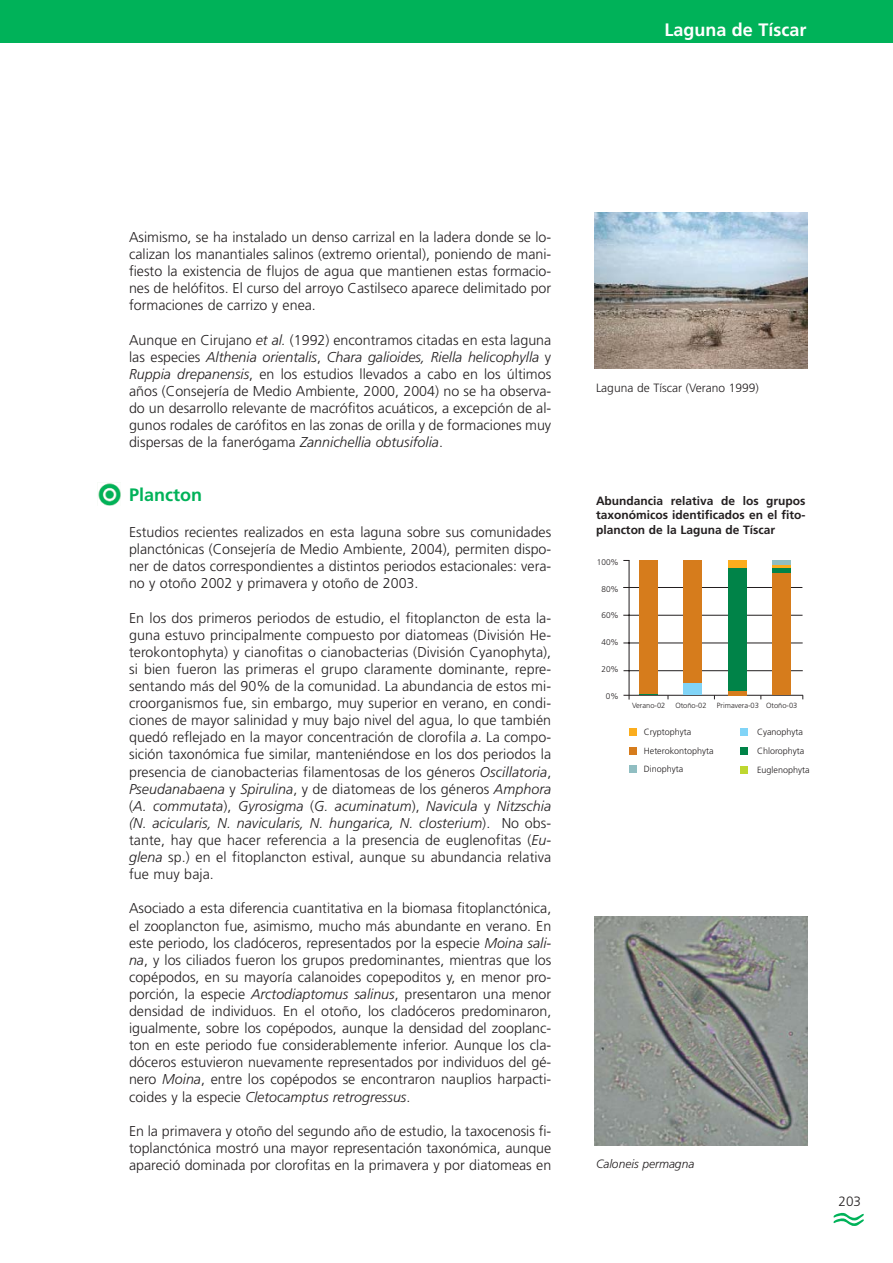
<style>
.page{position:relative;width:893px;height:1263px;background:#fff}
.page>*{position:absolute;margin:0;border:0;box-sizing:border-box;transform-origin:0 0}
.t1{font:700 18px "Frutiger";color:#fff}
.t2{font:700 18px "Frutiger";color:#00b259}
.t3{font:300 14.25px/17.1px "Frutiger";color:#231f20;text-align:justify}
.t4{font:300 13.5px "Frutiger";color:#231f20}
.t5{font:700 12px/14.4px "Frutiger";color:#231f20;text-align:justify}
.t6{font:300 12px "Frutiger";color:#231f20}
.t7{font:italic 300 12px "Frutiger";color:#231f20}
.t8{font:300 9px/18.3px "Frutiger";color:#231f20}
.t9{font:300 8.25px "Frutiger";color:#231f20}
.t10{font:300 7.5px "Frutiger";color:#231f20}
.s1{font-style:italic}
</style>
<div class="page">
<div style="left:0;top:0;width:893px;height:43px;background:#00b259"></div>
<svg style="left:833px;top:1212px;width:31px;height:14px"></svg>
<hr style="left:629px;top:560px;width:1px;height:139px;background:#231f20">
<hr style="left:623px;top:587px;width:179px;height:1px;background:#231f20">
<hr style="left:623px;top:615px;width:179px;height:1px;background:#231f20">
<hr style="left:623px;top:643px;width:180px;height:1px;background:#231f20">
<hr style="left:623px;top:670px;width:180px;height:1px;background:#231f20">
<hr style="left:623px;top:695px;width:180px;height:1px;background:#231f20">
<div style="left:629px;top:765px;width:8px;height:8px;background:#90bec2"></div>
<div style="left:629px;top:728px;width:8px;height:8px;background:#fbad1d"></div>
<div style="left:629px;top:747px;width:8px;height:8px;background:#d67c1c"></div>
<div style="left:740px;top:728px;width:7px;height:8px;background:#81d4f7"></div>
<div style="left:740px;top:747px;width:7px;height:8px;background:#008348"></div>
<hr style="left:639px;top:691px;width:19px;height:4px;background:#008348">
<div style="left:639px;top:564px;width:19px;height:130px;background:#d67c1c"></div>
<div style="left:639px;top:560px;width:19px;height:5px;background:#d67c1c"></div>
<div style="left:683px;top:681px;width:19px;height:14px;background:#81d4f7"></div>
<div style="left:683px;top:585px;width:19px;height:98px;background:#d67c1c"></div>
<div style="left:683px;top:560px;width:19px;height:26px;background:#d67c1c"></div>
<div style="left:728px;top:691px;width:18px;height:5px;background:#d67c1c"></div>
<div style="left:728px;top:567px;width:18px;height:124px;background:#008348"></div>
<div style="left:728px;top:560px;width:18px;height:8px;background:#fbad1d"></div>
<div style="left:772px;top:679px;width:19px;height:16px;background:#d67c1c"></div>
<div style="left:772px;top:573px;width:19px;height:106px;background:#d67c1c"></div>
<div style="left:772px;top:567px;width:19px;height:6px;background:#008348"></div>
<div style="left:772px;top:560px;width:19px;height:8px;background:#fbad1d"></div>
<div style="left:772px;top:560px;width:19px;height:5px;background:#90bec2"></div>
<div style="left:740px;top:766px;width:7px;height:8px;background:#bed730"></div>
<img style="left:98px;top:483px;width:23px;height:22px">
<img style="left:594px;top:916px;width:213px;height:230px">
<img style="left:594px;top:213px;width:214px;height:156px">
<p class="t1" style="left:664px;top:22px;width:144px">Laguna de Tíscar</p>
<p class="t3" style="left:129px;top:229px;width:424px">Asimismo, se ha instalado un denso carrizal en la ladera donde se lo&shy;calizan los manantiales salinos (extremo oriental), poniendo de mani&shy;fiesto la existencia de flujos de agua que mantienen estas formacio&shy;nes de helófitos. El curso del arroyo Castilseco aparece delimitado por formaciones de carrizo y enea.</p>
<p class="t3" style="left:129px;top:332px;width:424px">Aunque en Cirujano <span class="s1">et al.</span> (1992) encontramos citadas en esta laguna las especies <span class="s1">Althenia orientalis</span>, <span class="s1">Chara galioides, Riella helicophylla</span> y <span class="s1">Ruppia drepanensis</span>, en los estudios llevados a cabo en los últimos años (Consejería de Medio Ambiente, 2000, 2004) no se ha observa&shy;do un desarrollo relevante de macrófitos acuáticos, a excepción de al&shy;gunos rodales de carófitos en las zonas de orilla y de formaciones muy dispersas de la fanerógama <span class="s1">Zannichellia obtusifolia</span>.</p>
<p class="t2" style="left:129px;top:488px;width:74px">Plancton</p>
<p class="t3" style="left:129px;top:525px;width:424px">Estudios recientes realizados en esta laguna sobre sus comunidades planctónicas (Consejería de Medio Ambiente, 2004), permiten dispo&shy;ner de datos correspondientes a distintos periodos estacionales: vera&shy;no y otoño 2002 y primavera y otoño de 2003.</p>
<p class="t3" style="left:129px;top:610px;width:424px">En los dos primeros periodos de estudio, el fitoplancton de esta la&shy;guna estuvo principalmente compuesto por diatomeas (División He&shy;terokontophyta) y cianofitas o cianobacterias (División Cyanophyta), si bien fueron las primeras el grupo claramente dominante, repre&shy;sentando más del 90% de la comunidad. La abundancia de estos mi&shy;croorganismos fue, sin embargo, muy superior en verano, en condi&shy;ciones de mayor salinidad y muy bajo nivel del agua, lo que también quedó reflejado en la mayor concentración de clorofila <span class="s1">a</span>. La compo&shy;sición taxonómica fue similar, manteniéndose en los dos periodos la presencia de cianobacterias filamentosas de los géneros <span class="s1">Oscillatoria</span>, <span class="s1">Pseudanabaena</span> y <span class="s1">Spirulina</span>, y de diatomeas de los géneros <span class="s1">Amphora </span>(<span class="s1">A. commutata</span>), <span class="s1">Gyrosigma</span> (<span class="s1">G. acuminatum</span>), <span class="s1">Navicula</span> y <span class="s1">Nitzschia (N. acicularis, N. navicularis, N. hungarica, N. closterium</span>). No obs&shy;tante, hay que hacer referencia a la presencia de euglenofitas (<span class="s1">Eu&shy;glena</span> sp.) en el fitoplancton estival, aunque su abundancia relativa fue muy baja.</p>
<p class="t3" style="left:129px;top:901px;width:424px">Asociado a esta diferencia cuantitativa en la biomasa fitoplanctónica, el zooplancton fue, asimismo, mucho más abundante en verano. En este periodo, los cladóceros, representados por la especie <span class="s1">Moina sali&shy;na</span>, y los ciliados fueron los grupos predominantes, mientras que los copépodos, en su mayoría calanoides copepoditos y, en menor pro&shy;porción, la especie <span class="s1">Arctodiaptomus salinus</span>, presentaron una menor densidad de individuos. En el otoño, los cladóceros predominaron, igualmente, sobre los copépodos, aunque la densidad del zooplanc&shy;ton en este periodo fue considerablemente inferior. Aunque los cla&shy;dóceros estuvieron nuevamente representados por individuos del gé&shy;nero <span class="s1">Moina</span>, entre los copépodos se encontraron nauplios harpacti&shy;coides y la especie <span class="s1">Cletocamptus retrogressus</span>.</p>
<p class="t3" style="left:129px;top:1123px;width:424px">En la primavera y otoño del segundo año de estudio, la taxocenosis fi&shy;toplanctónica mostró una mayor representación taxonómica, aunque apareció dominada por clorofitas en la primavera y por diatomeas en</p>
<p class="t6" style="left:596px;top:383px;width:164px">Laguna de Tíscar (Verano 1999)</p>
<p class="t5" style="left:596px;top:495px;width:211px">Abundancia relativa de los grupos taxonómicos identificados en el fito&shy;plancton de la Laguna de Tíscar</p>
<p class="t9" style="left:597px;top:558px;width:24px">100%</p>
<p class="t9" style="left:601px;top:585px;width:19px">80%</p>
<p class="t9" style="left:601px;top:612px;width:19px">60%</p>
<p class="t9" style="left:601px;top:639px;width:19px">40%</p>
<p class="t9" style="left:601px;top:666px;width:19px">20%</p>
<p class="t9" style="left:606px;top:693px;width:14px">0%</p>
<p class="t10" style="left:632px;top:702px;width:35px">Verano-02</p>
<p class="t10" style="left:675px;top:702px;width:33px">Otoño-02</p>
<p class="t10" style="left:717px;top:702px;width:82px">Primavera-03 Otoño-03</p>
<p class="t8" style="left:644px;top:724px;width:49px">Cryptophyta</p>
<p class="t8" style="left:644px;top:743px;width:71px">Heterokontophyta<br>Dinophyta</p>
<p class="t8" style="left:757px;top:724px;width:49px;line-height:18.8px">Cyanophyta<br>Chlorophyta</p>
<p class="t8" style="left:757px;top:762px;width:54px">Euglenophyta</p>
<p class="t7" style="left:596px;top:1159px;width:100px">Caloneis permagna</p>
<p class="t4" style="left:839px;top:1196px;width:24px">203</p>
</div>
